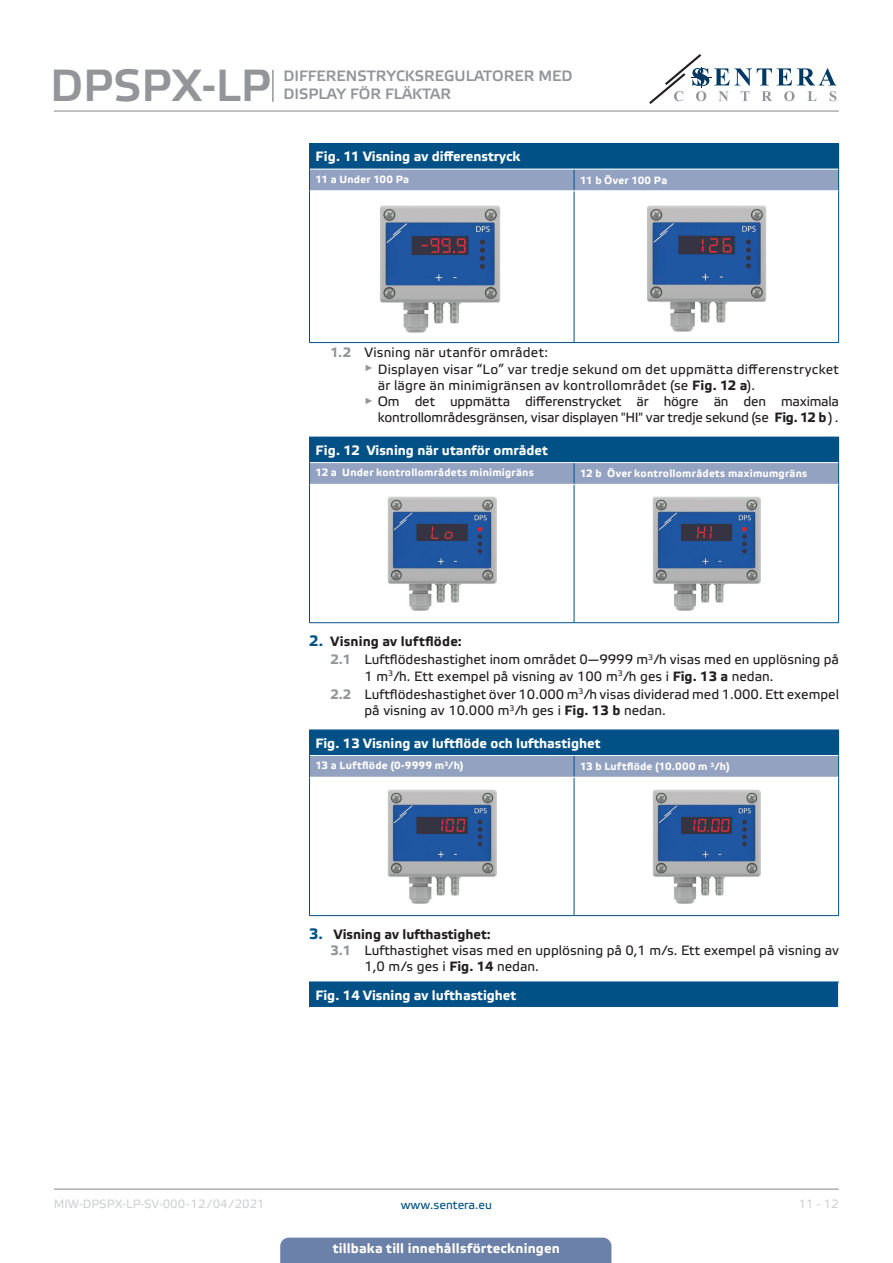
<style>
.page{position:relative;width:893px;height:1263px;background:#fff}
.page>*{position:absolute;margin:0;border:0;box-sizing:border-box;transform-origin:0 0}
.t1{font:45px "Etelka Medium Pro";color:#939598}
.t2{font:15px/18px "Etelka Medium Pro";color:#939598}
.t3{font:13.5px/16.2px "Etelka Text Pro";color:#231f20}
.head-table{font:700 13.5px "Etelka Text Pro";color:#fff}
.table_text{font:700 13.5px "Etelka Text Pro";color:#fff}
.t4{font:700 13.5px "Etelka Text Pro";color:#231f20}
.t5{font:12px "Etelka Text Pro";color:#d1d2d4}
.t6{font:12px "Etelka Text Pro";color:#015186}
.table_text-2{font:700 10.5px "Etelka Text Pro";letter-spacing:.02em;color:#fff}
.s1{font-weight:700;color:#939598}
.s2{font-weight:700}
.s3{font-style:italic}
.s4{font-size:15px;color:#015186}
</style>
<div class="page">
<hr style="left:54px;top:111px;width:785px;height:1px;background:#939598">
<hr style="left:54px;top:1188px;width:785px;height:2px;background:#939598">
<svg style="left:649px;top:54px;width:187px;height:50px"></svg>
<div style="left:280px;top:1237px;width:331px;height:26px;background:#6c81aa"></div>
<hr style="left:272px;top:70px;width:2px;height:32px;background:#939598">
<hr style="left:309px;top:143px;width:265px;height:1px;background:#015186">
<hr style="left:574px;top:143px;width:265px;height:1px;background:#015186">
<hr style="left:309px;top:191px;width:1px;height:151px;background:#015186">
<hr style="left:838px;top:191px;width:1px;height:151px;background:#015186">
<hr style="left:309px;top:342px;width:265px;height:1px;background:#015186">
<hr style="left:574px;top:342px;width:265px;height:1px;background:#015186">
<svg style="left:309px;top:144px;width:530px;height:47px;background:#4476a1"></svg>
<hr style="left:574px;top:191px;width:1px;height:151px;background:#015186">
<hr style="left:310px;top:169px;width:264px;height:1px;background:#fff">
<hr style="left:574px;top:169px;width:264px;height:1px;background:#fff">
<hr style="left:310px;top:190px;width:264px;height:1px;background:#fff">
<hr style="left:574px;top:190px;width:264px;height:1px;background:#fff">
<img style="left:380px;top:205px;width:120px;height:128px">
<div style="left:412px;top:237px;width:55px;height:18px;background:#363443"></div>
<svg style="left:480px;top:240px;width:5px;height:29px"></svg>
<svg style="left:421px;top:238px;width:45px;height:15px"></svg>
<img style="left:647px;top:205px;width:119px;height:127px">
<div style="left:679px;top:236px;width:55px;height:18px;background:#363443"></div>
<svg style="left:746px;top:239px;width:5px;height:30px"></svg>
<svg style="left:702px;top:239px;width:1px;height:13px"></svg>
<svg style="left:709px;top:238px;width:22px;height:14px"></svg>
<hr style="left:309px;top:484px;width:1px;height:138px;background:#015186">
<hr style="left:838px;top:484px;width:1px;height:138px;background:#015186">
<hr style="left:309px;top:622px;width:265px;height:1px;background:#015186">
<hr style="left:574px;top:622px;width:265px;height:1px;background:#015186">
<svg style="left:309px;top:437px;width:530px;height:47px;background:#4476a1"></svg>
<hr style="left:574px;top:485px;width:1px;height:137px;background:#015186">
<hr style="left:310px;top:462px;width:264px;height:1px;background:#fff">
<hr style="left:574px;top:462px;width:264px;height:1px;background:#fff">
<img style="left:388px;top:496px;width:108px;height:115px">
<div style="left:417px;top:524px;width:50px;height:16px;background:#363443"></div>
<svg style="left:478px;top:527px;width:4px;height:26px"></svg>
<svg style="left:431px;top:526px;width:8px;height:13px"></svg>
<svg style="left:445px;top:532px;width:8px;height:7px"></svg>
<img style="left:652px;top:496px;width:109px;height:115px">
<div style="left:681px;top:524px;width:50px;height:16px;background:#363443"></div>
<svg style="left:742px;top:527px;width:5px;height:26px"></svg>
<svg style="left:697px;top:526px;width:15px;height:13px"></svg>
<hr style="left:309px;top:777px;width:1px;height:138px;background:#015186">
<hr style="left:838px;top:777px;width:1px;height:138px;background:#015186">
<hr style="left:309px;top:915px;width:265px;height:1px;background:#015186">
<hr style="left:574px;top:915px;width:265px;height:1px;background:#015186">
<svg style="left:309px;top:730px;width:530px;height:47px;background:#4476a1"></svg>
<hr style="left:574px;top:778px;width:1px;height:137px;background:#015186">
<hr style="left:310px;top:755px;width:264px;height:1px;background:#fff">
<hr style="left:574px;top:755px;width:264px;height:1px;background:#fff">
<img style="left:388px;top:789px;width:108px;height:115px">
<div style="left:417px;top:817px;width:50px;height:16px;background:#363443"></div>
<svg style="left:478px;top:820px;width:4px;height:26px"></svg>
<svg style="left:441px;top:819px;width:24px;height:13px"></svg>
<img style="left:652px;top:789px;width:109px;height:115px">
<div style="left:681px;top:817px;width:50px;height:16px;background:#363443"></div>
<svg style="left:742px;top:820px;width:5px;height:26px"></svg>
<svg style="left:693px;top:819px;width:37px;height:13px"></svg>
<div style="left:309px;top:982px;width:530px;height:25px;background:#015186"></div>
<hr style="left:309px;top:981px;width:530px;height:1px;background:#015186">
<svg style="left:838px;top:982px;width:1px;height:25px"></svg>
<h1 class="t1" style="left:50px;top:61px;width:222px">DPSPX-LP</h1>
<p class="t2" style="left:283px;top:67px;width:290px">DIFFERENSTRYCKSREGULATORER MED<br>DISPLAY FÖR FLÄKTAR</p>
<p class="table_text" style="left:315px;top:149px;width:206px">Fig. 11 Visning av differenstryck</p>
<p class="table_text-2" style="left:315px;top:173px;width:95px">11 a Under 100 Pa</p>
<p class="table_text-2" style="left:580px;top:174px;width:89px">11 b Över 100 Pa</p>
<p class="t3" style="left:330px;top:345px;width:219px"><span class="s1">1.2</span> Visning när utanför området:</p>
<p class="t3" style="left:378px;top:362px;width:463px;text-indent:-13px"><sup>►</sup> Displayen visar “Lo” var tredje sekund om det uppmätta differenstrycket är lägre än minimigränsen av kontrollområdet (se <span class="s2">Fig. 12 a</span>).</p>
<p class="t3" style="left:364px;top:394px;width:476px;text-align:right"><sup>►</sup> Om det uppmätta differenstrycket är högre än den maximala kontrollområdesgränsen, visar displayen "HI" var tredje sekund (se <span class="s2">Fig. 12 b</span> ) <span class="s3">.</span></p>
<p class="table_text" style="left:315px;top:443px;width:234px">Fig. 12 Visning när utanför området</p>
<p class="table_text-2" style="left:315px;top:467px;width:220px">12 a Under kontrollområdets minimigräns</p>
<p class="table_text-2" style="left:580px;top:468px;width:229px">12 b Över kontrollområdets maximumgräns</p>
<p class="t4" style="left:309px;top:634px;width:154px"><span class="s4">2.</span> Visning av luftflöde:</p>
<p class="t3" style="left:364px;top:652px;width:476px;text-indent:-34px"><span class="s1">2.1</span> Luftflödeshastighet inom området 0—9999 m<sup>3</sup>/h visas med en upplösning på<br>1 m<sup>3</sup>/h. Ett exempel på visning av 100 m<sup>3</sup>/h ges i <span class="s2">Fig. 13 a</span> nedan.</p>
<p class="t3" style="left:364px;top:687px;width:476px;text-indent:-34px"><span class="s1">2.2</span> Luftflödeshastighet över 10.000 m<sup>3</sup>/h visas dividerad med 1.000. Ett exempel på visning av 10.000 m<sup>3</sup>/h ges i <span class="s2">Fig. 13 b</span> nedan.</p>
<p class="head-table" style="left:315px;top:735px;width:286px">Fig. 13 Visning av luftflöde och lufthastighet</p>
<p class="table_text-2" style="left:315px;top:760px;width:150px">13 a Luftflöde (0-9999 m<sup>3</sup>/h)</p>
<p class="table_text-2" style="left:580px;top:761px;width:151px">13 b Luftflöde (10.000 m <sup>3</sup>/h)</p>
<p class="t4" style="left:309px;top:927px;width:183px"><span class="s4">3.</span> Visning av lufthastighet:</p>
<p class="t3" style="left:364px;top:943px;width:476px;text-indent:-34px"><span class="s1">3.1</span> Lufthastighet visas med en upplösning på 0,1 m/s. Ett exempel på visning av<br>1,0 m/s ges i <span class="s2">Fig. 14</span> nedan.</p>
<p class="head-table" style="left:315px;top:987px;width:202px">Fig. 14 Visning av lufthastighet</p>
<p class="t5" style="left:54px;top:1197px;width:212px">MIW-DPSPX-LP-SV-000 - 12 / 04 / 2021</p>
<p class="t6" style="left:401px;top:1198px;width:93px">www.sentera.eu</p>
<p class="t5" style="left:799px;top:1197px;width:42px">11 - 12</p>
<p class="head-table" style="left:333px;top:1240px;width:229px">tillbaka till innehållsförteckningen</p>
</div>
